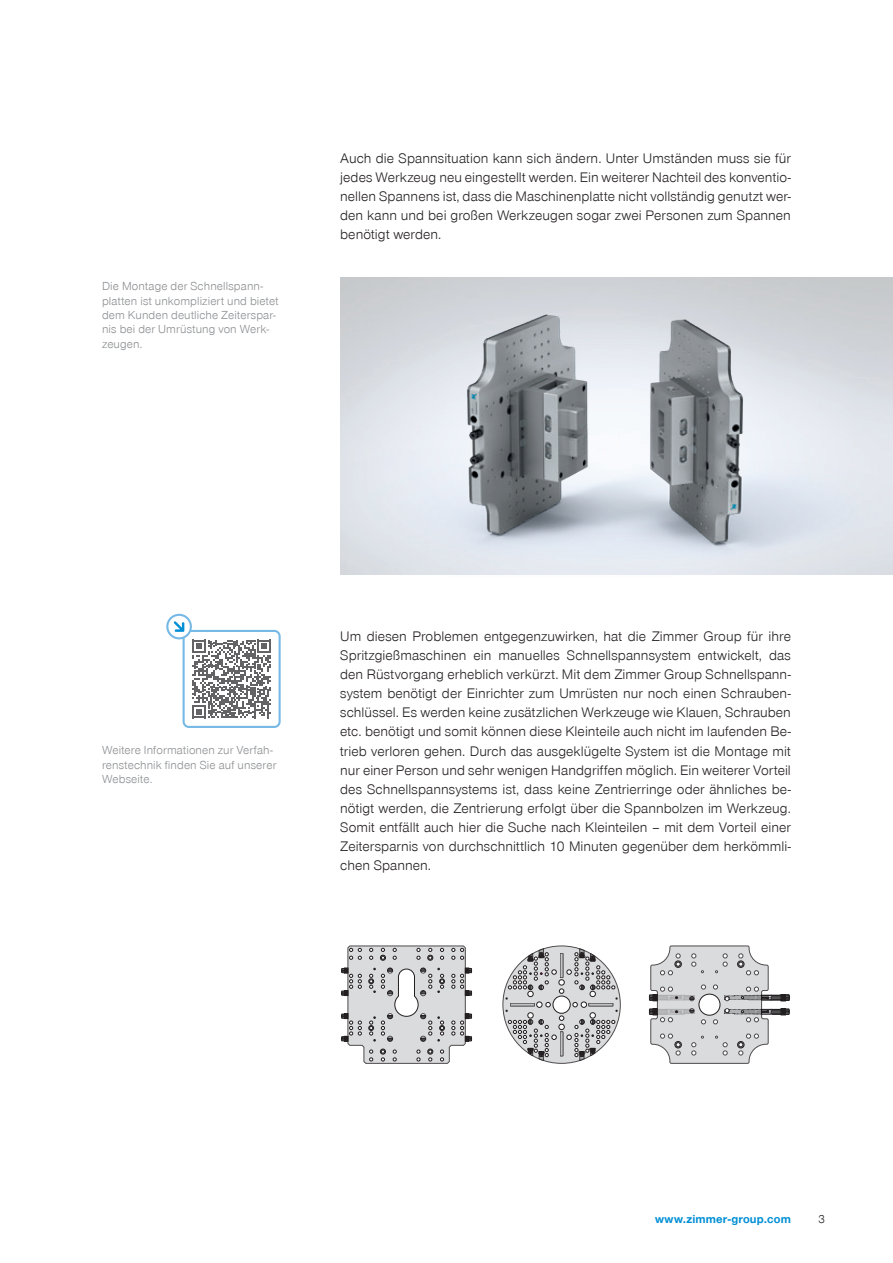
<style>
.page{position:relative;width:893px;height:1263px;background:#fff}
.page>*{position:absolute;margin:0;border:0;box-sizing:border-box;transform-origin:0 0}
.t1{font:300 14.25px/19px "Zimmer Group Sans Global";letter-spacing:.005em;color:#231f20;text-align:justify}
.t2{font:300 12px/14.4px "Zimmer Group Sans Global";letter-spacing:.015em;color:#8a8c8f}
.t3{font:700 12px "Zimmer Group Sans Global";letter-spacing:.015em;color:#008fd5}
.t4{font:300 12px "Zimmer Group Sans Global";color:#231f20}
</style>
<div class="page">
<div style="left:183px;top:630px;width:98px;height:98px;border:2px solid #76b9e6;border-radius:5px"></div>
<svg style="left:166px;top:613px;width:105px;height:105px"></svg>
<svg style="left:649px;top:946px;width:141px;height:117px"></svg>
<svg style="left:342px;top:946px;width:130px;height:117px"></svg>
<svg style="left:506px;top:949px;width:111px;height:112px"></svg>
<img style="left:426px;top:277px;width:394px;height:298px">
<p class="t2" style="left:102px;top:279px;width:178px">Die Montage der Schnellspann&shy;platten ist unkompliziert und bietet dem Kunden deutliche Zeiterspar&shy;nis bei der Umrüstung von Werk&shy;zeugen.</p>
<p class="t1" style="left:340px;top:148px;width:452px">Auch die Spannsituation kann sich ändern. Unter Umständen muss sie für jedes Werkzeug neu eingestellt werden. Ein weiterer Nachteil des konventio&shy;nellen Spannens ist, dass die Maschinenplatte nicht vollständig genutzt wer&shy;den kann und bei großen Werkzeugen sogar zwei Personen zum Spannen benötigt werden.</p>
<p class="t2" style="left:102px;top:743px;width:176px">Weitere Informationen zur Verfah&shy;renstechnik finden Sie auf unserer<br>Webseite.</p>
<p class="t1" style="left:340px;top:626px;width:452px;text-align:left">Um diesen Problemen entgegenzuwirken, hat die Zimmer Group für ihre Spritzgießmaschinen ein manuelles Schnellspannsystem entwickelt, das den Rüstvorgang erheblich verkürzt. Mit dem Zimmer Group Schnellspann&shy;system benötigt der Einrichter zum Umrüsten nur noch einen Schrauben&shy;schlüssel. Es werden keine zusätzlichen Werkzeuge wie Klauen, Schrauben etc. benötigt und somit können diese Kleinteile auch nicht im laufenden Be&shy;trieb verloren gehen. Durch das ausgeklügelte System ist die Montage mit nur einer Person und sehr wenigen Handgriffen möglich. Ein weiterer Vorteil des Schnellspannsystems ist, dass keine Zentrierringe oder ähnliches be&shy;nötigt werden, die Zentrierung erfolgt über die Spannbolzen im Werkzeug.<br>Somit entfällt auch hier die Suche nach Kleinteilen – mit dem Vorteil einer Zeitersparnis von durchschnittlich 10 Minuten gegenüber dem herkömmli&shy;chen Spannen.</p>
<p class="t3" style="left:655px;top:1212px;width:137px">www.zimmer-group.com</p>
<p class="t4" style="left:818px;top:1212px;width:8px">3</p>
</div>
